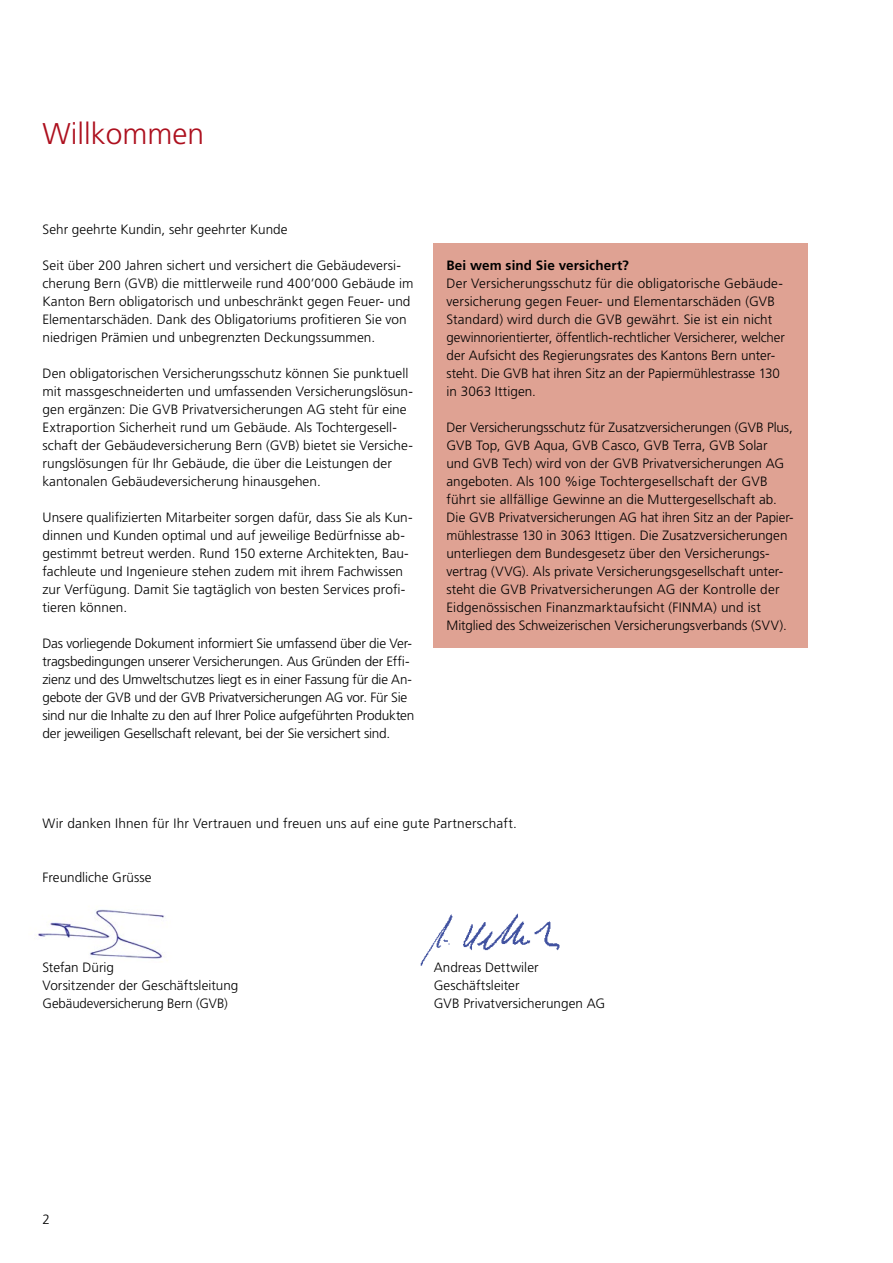
<style>
.page{position:relative;width:893px;height:1263px;background:#fff}
.page>*{position:absolute;margin:0;border:0;box-sizing:border-box;transform-origin:0 0}
.t1{font:300 30px "Frutiger LT Std";color:#ad101e}
.t2{font:300 13.5px/18px "Frutiger LT Std";color:#000}
.t3{font:700 13.5px "Frutiger LT Std";letter-spacing:.01em;color:#000}
</style>
<div class="page">
<div style="left:434px;top:243px;width:374px;height:404px;background:#dfa293"></div>
<img style="left:38px;top:909px;width:126px;height:50px">
<img style="left:421px;top:913px;width:139px;height:52px">
<h1 class="t1" style="left:43px;top:117px;width:163px">Willkommen</h1>
<p class="t2" style="left:43px;top:221px;width:247px">Sehr geehrte Kundin, sehr geehrter Kunde</p>
<p class="t2" style="left:43px;top:257px;width:373px">Seit über 200 Jahren sichert und versichert die Gebäudeversi&shy;cherung Bern (GVB) die mittlerweile rund 400’000 Gebäude im Kanton Bern obligatorisch und unbeschränkt gegen Feuer- und Elementarschäden. Dank des Obligatoriums profitieren Sie von niedrigen Prämien und unbegrenzten Deckungssummen.</p>
<p class="t2" style="left:43px;top:365px;width:372px">Den obligatorischen Versicherungsschutz können Sie punktuell mit massgeschneiderten und umfassenden Versicherungslösun&shy;gen ergänzen: Die GVB Privatversicherungen AG steht für eine Extraportion Sicherheit rund um Gebäude. Als Tochtergesell&shy;schaft der Gebäudeversicherung Bern (GVB) bietet sie Versiche&shy;rungslösungen für Ihr Gebäude, die über die Leistungen der kantonalen Gebäudeversicherung hinausgehen.</p>
<p class="t2" style="left:43px;top:509px;width:372px">Unsere qualifizierten Mitarbeiter sorgen dafür, dass Sie als Kun&shy;dinnen und Kunden optimal und auf jeweilige Bedürfnisse ab&shy;gestimmt betreut werden. Rund 150 externe Architekten, Bau&shy;fachleute und Ingenieure stehen zudem mit ihrem Fachwissen zur Verfügung. Damit Sie tagtäglich von besten Services profi&shy;tieren können.</p>
<p class="t2" style="left:43px;top:635px;width:373px">Das vorliegende Dokument informiert Sie umfassend über die Ver&shy;tragsbedingungen unserer Versicherungen. Aus Gründen der Effi&shy;zienz und des Umweltschutzes liegt es in einer Fassung für die An&shy;gebote der GVB und der GVB Privatversicherungen AG vor. Für Sie sind nur die Inhalte zu den auf Ihrer Police aufgeführten Produkten der jeweiligen Gesellschaft relevant, bei der Sie versichert sind.</p>
<p class="t3" style="left:446px;top:258px;width:184px">Bei wem sind Sie versichert?</p>
<p class="t2" style="left:446px;top:275px;width:340px">Der Versicherungsschutz für die obligatorische Gebäude&shy;versicherung gegen Feuer- und Elementarschäden (GVB Standard) wird durch die GVB gewährt. Sie ist ein nicht gewinnorientierter, öffentlich-rechtlicher Versicherer, welcher der Aufsicht des Regierungsrates des Kantons Bern unter&shy;steht. Die GVB hat ihren Sitz an der Papiermühlestrasse 130 in 3063 Ittigen.</p>
<p class="t2" style="left:446px;top:419px;width:349px">Der Versicherungsschutz für Zusatzversicherungen (GVB Plus, GVB Top, GVB Aqua, GVB Casco, GVB Terra, GVB Solar<br>und GVB Tech) wird von der GVB Privatversicherungen AG angeboten. Als 100 %ige Tochtergesellschaft der GVB führt sie allfällige Gewinne an die Muttergesellschaft ab.<br>Die GVB Privatversicherungen AG hat ihren Sitz an der Papier&shy;mühlestrasse 130 in 3063 Ittigen. Die Zusatzversicherungen unterliegen dem Bundesgesetz über den Versicherungs&shy;vertrag (VVG). Als private Versicherungsgesellschaft unter&shy;steht die GVB Privatversicherungen AG der Kontrolle der Eidgenössischen Finanzmarktaufsicht (FINMA) und ist Mitglied des Schweizerischen Versicherungsverbands (SVV).</p>
<p class="t2" style="left:43px;top:815px;width:476px">Wir danken Ihnen für Ihr Vertrauen und freuen uns auf eine gute Partnerschaft.</p>
<p class="t2" style="left:43px;top:869px;width:111px">Freundliche Grüsse</p>
<p class="t2" style="left:43px;top:959px;width:197px">Stefan Dürig<br>Vorsitzender der Geschäftsleitung<br>Gebäudeversicherung Bern (GVB)</p>
<p class="t2" style="left:434px;top:959px;width:173px">Andreas Dettwiler<br>Geschäftsleiter<br>GVB Privatversicherungen AG</p>
<p class="t2" style="left:43px;top:1211px;width:9px">2</p>
</div>
